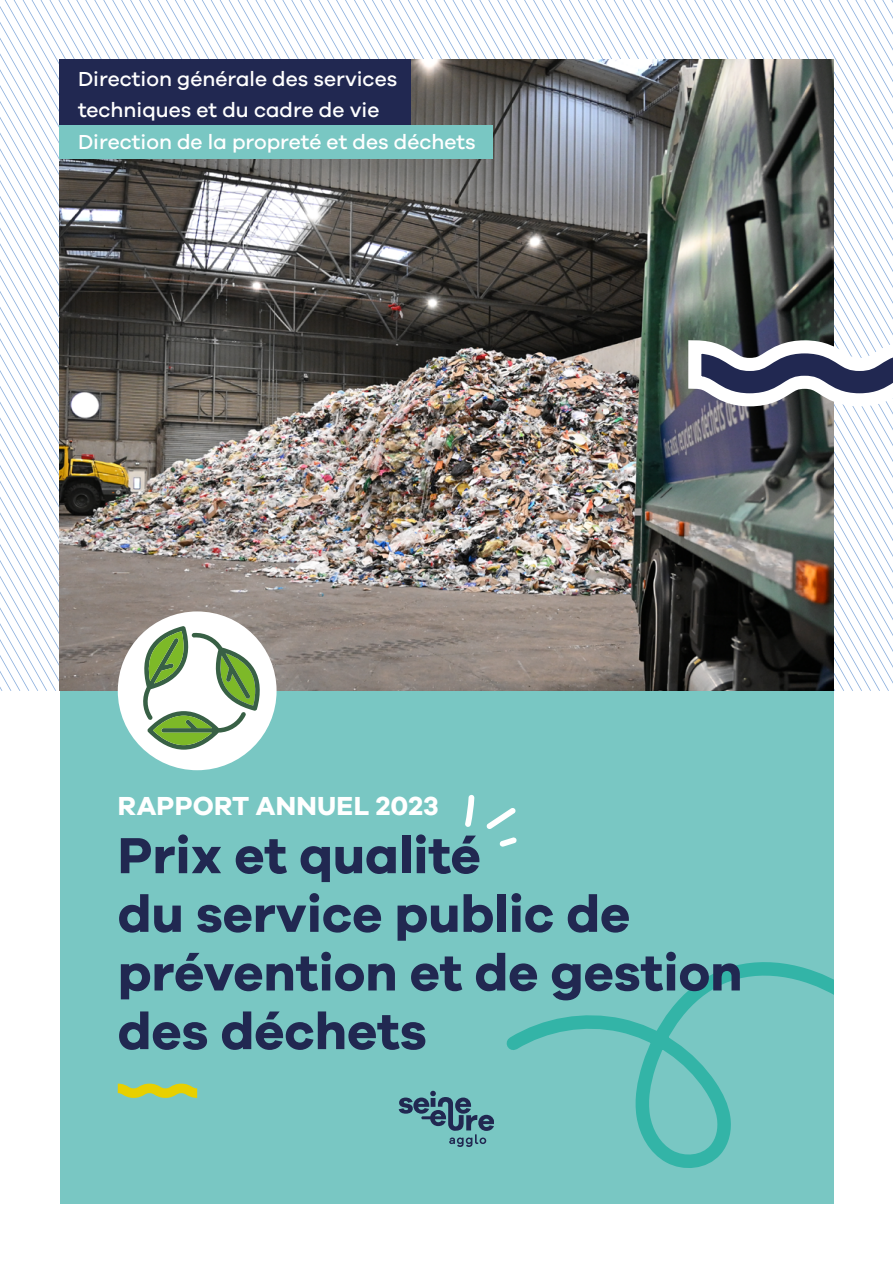
<style>
.page{position:relative;width:893px;height:1263px;background:#fff}
.page>*{position:absolute;margin:0;border:0;box-sizing:border-box;transform-origin:0 0}
.t1{font:700 52.35px/58.7px "Galano Grotesque";color:#212851}
.t2{font:700 27px "Galano Grotesque";letter-spacing:.01em;color:#fff}
.t3{font:500 21px/31.5px "Galano Grotesque";color:#fff}
</style>
<div class="page">
<div style="left:60px;top:691px;width:773px;height:512px;background:#79c7c3"></div>
<svg style="left:506px;top:962px;width:327px;height:206px"></svg>
<svg style="left:721px;top:0;width:172px;height:272px"></svg>
<img style="left:261px;top:60px;width:572px;height:631px">
<svg style="left:399px;top:1091px;width:95px;height:56px"></svg>
<img style="left:349px;top:334px;width:544px;height:357px">
<div style="left:60px;top:60px;width:351px;height:33px;background:#212851"></div>
<svg style="left:465px;top:795px;width:9px;height:32px"></svg>
<svg style="left:486px;top:808px;width:30px;height:21px"></svg>
<svg style="left:500px;top:837px;width:17px;height:10px"></svg>
<div style="left:60px;top:93px;width:351px;height:34px;background:#212851"></div>
<div style="left:60px;top:126px;width:433px;height:33px;background:#79c7c3"></div>
<div style="left:118px;top:611px;width:159px;height:159px;background:#fff;border-radius:50%"></div>
<svg style="left:0;top:155px;width:261px;height:595px"></svg>
<svg style="left:118px;top:1083px;width:79px;height:15px"></svg>
<p class="t3" style="left:78px;top:63px;width:399px">Direction générale des services techniques et du cadre de vie<br>Direction de la propreté et des déchets</p>
<p class="t2" style="left:118px;top:789px;width:322px">RAPPORT ANNUEL 2023</p>
<h1 class="t1" style="left:118px;top:824px;width:626px">Prix et qualité<br>du service public de prévention et de gestion des déchets</h1>
</div>
